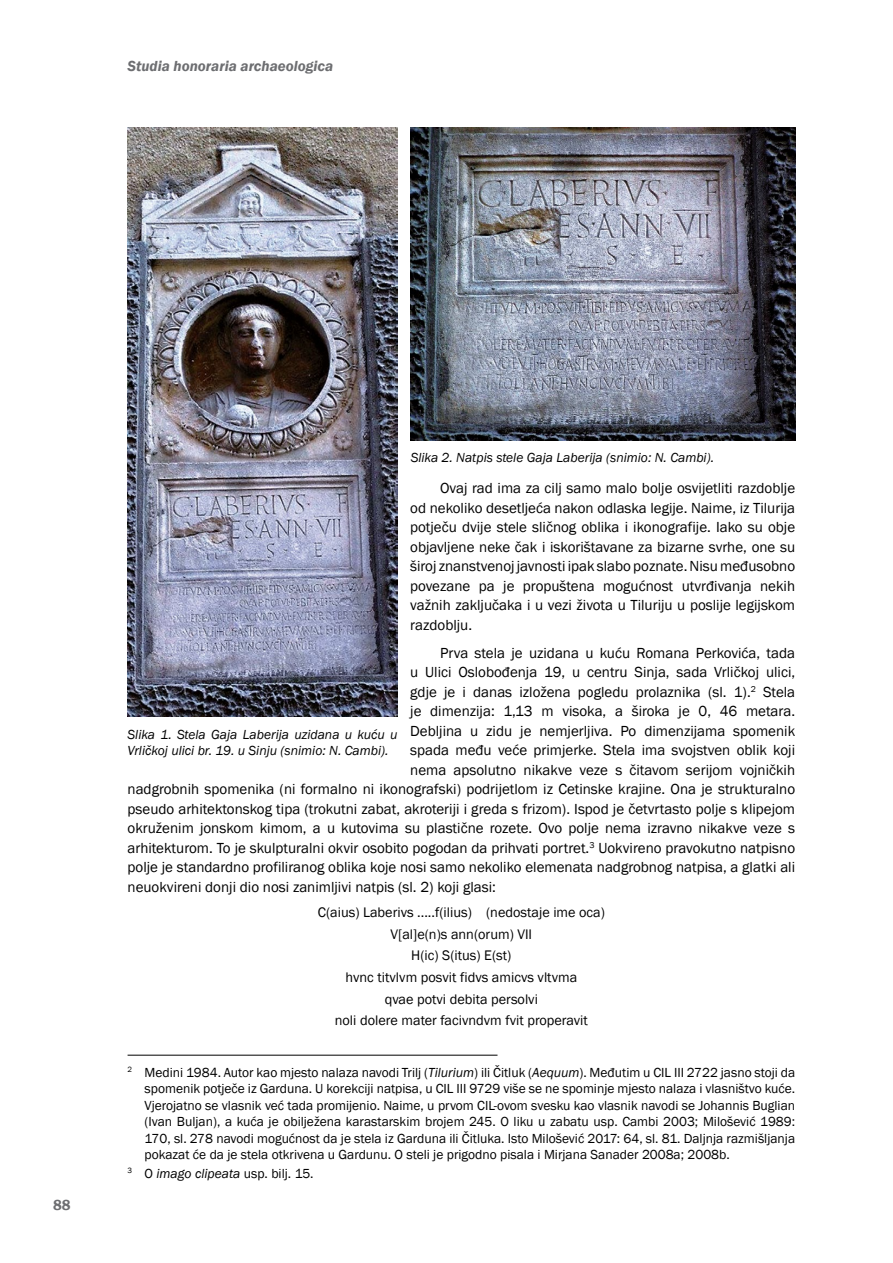
<style>
.page{position:relative;width:893px;height:1263px;background:#fff}
.page>*{position:absolute;margin:0;border:0;box-sizing:border-box;transform-origin:0 0}
.t1{font:15px/19.5px "Franklin Gothic";color:#000;text-align:justify}
.t2{font:italic 600 15px "Franklin Gothic";color:#6d6e71}
.t3{font:600 15px "Franklin Gothic";color:#6d6e71}
.t4{font:14.25px/21.5px "Franklin Gothic";color:#000;text-align:center}
.t5{font:13.5px/16.5px "Franklin Gothic";color:#000;text-align:justify}
.t6{font:italic 13.5px/16.5px "Franklin Gothic";color:#000}
.s1{font-style:italic}
</style>
<div class="page">
<hr style="left:128px;top:1055px;width:369px;height:1px;background:#000">
<img style="left:128px;top:128px;width:269px;height:588px">
<img style="left:411px;top:128px;width:384px;height:312px">
<p class="t2" style="left:128px;top:56px;width:207px">Studia honoraria archaeologica</p>
<p class="t3" style="left:53px;top:1195px;width:19px">88</p>
<p class="t6" style="left:411px;top:450px;width:305px">Slika 2. Natpis stele Gaja Laberija (snimio: N. Cambi).</p>
<p class="t1" style="left:410px;top:479px;width:386px;text-indent:30px">Ovaj rad ima za cilj samo malo bolje osvijetliti razdoblje od nekoliko desetljeća nakon odlaska legije. Naime, iz Tilurija potječu dvije stele sličnog oblika i ikonografije. Iako su obje objavljene neke čak i iskorištavane za bizarne svrhe, one su široj znanstvenoj javnosti ipak slabo poznate. Nisu međusobno povezane pa je propuštena mogućnost utvrđivanja nekih važnih zaključaka i u vezi života u Tiluriju u poslije legijskom razdoblju.</p>
<p class="t1" style="left:440px;top:643px;width:357px">Prva stela je uzidana u kuću Romana Perkovića, tada</p>
<p class="t1" style="left:410px;top:663px;width:386px">u Ulici Oslobođenja 19, u centru Sinja, sada Vrličkoj ulici,</p>
<p class="t1" style="left:410px;top:682px;width:386px">gdje je i danas izložena pogledu prolaznika (sl. 1).<sup>2</sup> Stela</p>
<p class="t1" style="left:410px;top:702px;width:386px">je dimenzija: 1,13 m visoka, a široka je 0, 46 metara.</p>
<p class="t1" style="left:410px;top:721px;width:386px">Debljina u zidu je nemjerljiva. Po dimenzijama spomenik</p>
<p class="t1" style="left:410px;top:741px;width:386px">spada među veće primjerke. Stela ima svojstven oblik koji</p>
<p class="t1" style="left:410px;top:760px;width:386px">nema apsolutno nikakve veze s čitavom serijom vojničkih</p>
<p class="t1" style="left:128px;top:780px;width:669px">nadgrobnih spomenika (ni formalno ni ikonografski) podrijetlom iz Cetinske krajine. Ona je strukturalno</p>
<p class="t1" style="left:128px;top:799px;width:669px">pseudo arhitektonskog tipa (trokutni zabat, akroteriji i greda s frizom). Ispod je četvrtasto polje s klipejom</p>
<p class="t1" style="left:128px;top:819px;width:669px">okruženim jonskom kimom, a u kutovima su plastične rozete. Ovo polje nema izravno nikakve veze s</p>
<p class="t1" style="left:128px;top:838px;width:669px">arhitekturom. To je skulpturalni okvir osobito pogodan da prihvati portret.<sup>3</sup> Uokvireno pravokutno natpisno</p>
<p class="t1" style="left:128px;top:858px;width:669px">polje je standardno profiliranog oblika koje nosi samo nekoliko elemenata nadgrobnog natpisa, a glatki ali</p>
<p class="t1" style="left:128px;top:877px;width:370px">neuokvireni donji dio nosi zanimljivi natpis (sl. 2) koji glasi:</p>
<p class="t4" style="left:318px;top:902px;width:289px">C(aius) Laberivs .....f(ilius) (nedostaje ime oca)<br>V[al]e(n)s ann(orum) VII<br>H(ic) S(itus) E(st)<br>hvnc titvlvm posvit fidvs amicvs vltvma<br>qvae potvi debita persolvi<br>noli dolere mater facivndvm fvit properavit</p>
<p class="t5" style="left:145px;top:1064px;width:652px;text-indent:-17px"><sup>2</sup> Medini 1984. Autor kao mjesto nalaza navodi Trilj (<span class="s1">Tilurium</span>) ili Čitluk (<span class="s1">Aequum</span>). Međutim u CIL III 2722 jasno stoji da spomenik potječe iz Garduna. U korekciji natpisa, u CIL III 9729 više se ne spominje mjesto nalaza i vlasništvo kuće.<br>Vjerojatno se vlasnik već tada promijenio. Naime, u prvom CIL-ovom svesku kao vlasnik navodi se Johannis Buglian (Ivan Buljan), a kuća je obilježena karastarskim brojem 245. O liku u zabatu usp. Cambi 2003; Milošević 1989:<br>170, sl. 278 navodi mogućnost da je stela iz Garduna ili Čitluka. Isto Milošević 2017: 64, sl. 81. Daljnja razmišljanja pokazat će da je stela otkrivena u Gardunu. O steli je prigodno pisala i Mirjana Sanader 2008a; 2008b.</p>
<p class="t5" style="left:128px;top:1165px;width:188px"><sup>3</sup> O <span class="s1">imago clipeata</span> usp. bilj. 15.</p>
<p class="t6" style="left:128px;top:726px;width:271px">Slika 1. Stela Gaja Laberija uzidana u kuću u<br>Vrličkoj ulici br. 19. u Sinju (snimio: N. Cambi).</p>
</div>
